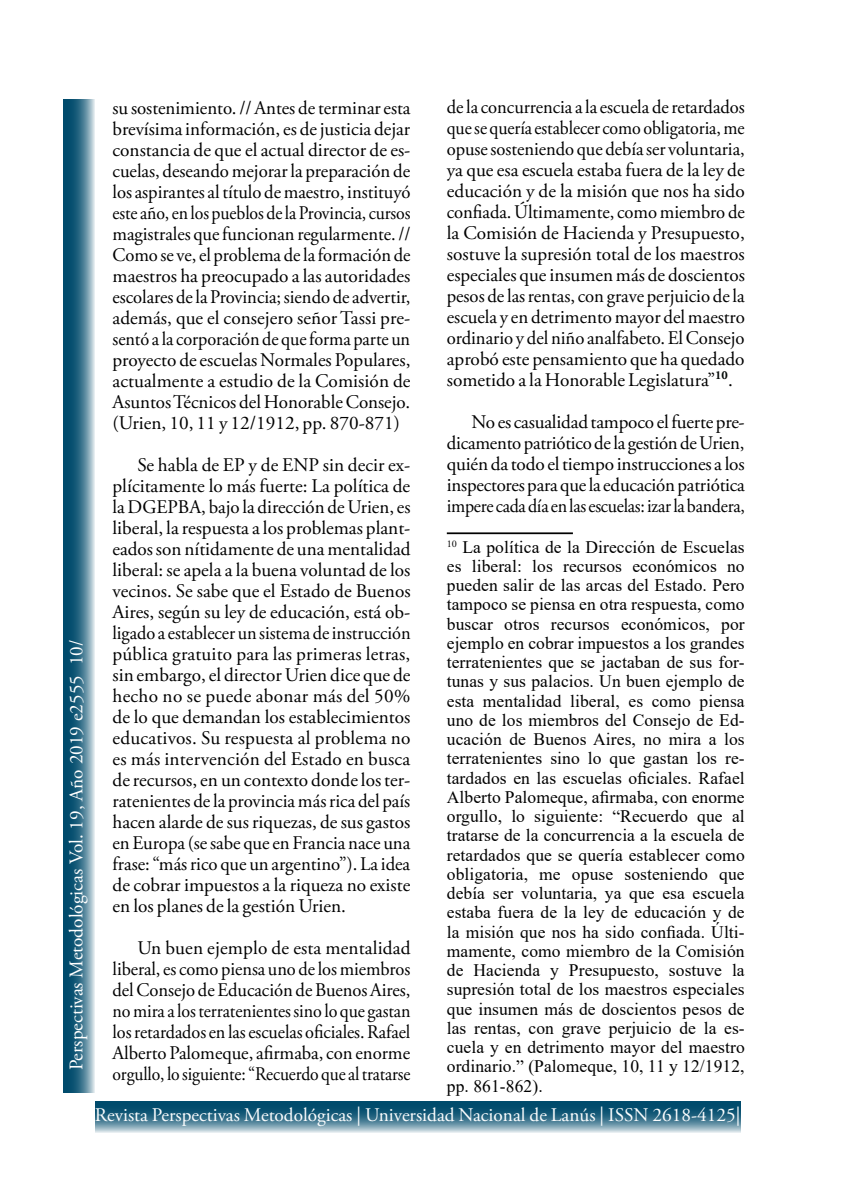
<style>
.page{position:relative;width:844px;height:1191px;background:#fff}
.page>*{position:absolute;margin:0;border:0;box-sizing:border-box;transform-origin:0 0}
.t1{font:19.25px/21px "Adobe Garamond Pro";color:#000;text-align:justify}
.t2{font:19.25px/21px "Adobe Garamond Pro";color:#000;text-align:justify;scale:.96 1}
.t3{font:19.25px "Adobe Garamond Pro";color:#fbfdfe}
.t4{font:19.25px "Adobe Garamond Pro";color:#fff}
.t5{font:17.5px/19.2px "Times New Roman";letter-spacing:.005em;color:#000;text-align:justify}
</style>
<div class="page">
<svg style="left:64px;top:99px;width:31px;height:993px;background:#457b93"></svg>
<svg style="left:95px;top:1101px;width:645px;height:32px;background:#437a92"></svg>
<hr style="left:446px;top:532px;width:126px;height:2px;background:#000">
<p class="t4" style="left:65px;top:1070px;width:432px;rotate:-90deg">Perspectivas Metodológicas Vol. 19, Año 2019 e2555 10/</p>
<p class="t1" style="left:112px;top:98px;width:299px">su sostenimiento. // Antes de terminar esta brevísima información, es de justicia dejar constancia de que el actual director de es&shy;cuelas, deseando mejorar la preparación de los aspirantes al título de maestro, instituyó este año, en los pueblos de la Provincia, cursos magistrales que funcionan regularmente. // Como se ve, el problema de la formación de maestros ha preocupado a las autoridades escolares de la Provincia; siendo de advertir, además, que el consejero señor Tassi pre&shy;sentó a la corporación de que forma parte un proyecto de escuelas Normales Populares, actualmente a estudio de la Comisión de Asuntos Técnicos del Honorable Consejo. (Urien, 10, 11 y 12/1912, pp. 870-871)</p>
<p class="t1" style="left:112px;top:455px;width:299px;text-indent:25px">Se habla de EP y de ENP sin decir ex&shy;plícitamente lo más fuerte: La política de la DGEPBA, bajo la dirección de Urien, es liberal, la respuesta a los problemas plant&shy;eados son nítidamente de una mentalidad liberal: se apela a la buena voluntad de los vecinos. Se sabe que el Estado de Buenos Aires, según su ley de educación, está ob&shy;ligado a establecer un sistema de instrucción pública gratuito para las primeras letras, sin embargo, el director Urien dice que de hecho no se puede abonar más del 50% de lo que demandan los establecimientos educativos. Su respuesta al problema no es más intervención del Estado en busca de recursos, en un contexto donde los ter&shy;ratenientes de la provincia más rica del país hacen alarde de sus riquezas, de sus gastos en Europa (se sabe que en Francia nace una frase: “más rico que un argentino”). La idea de cobrar impuestos a la riqueza no existe en los planes de la gestión Urien.</p>
<p class="t1" style="left:112px;top:938px;width:299px;text-indent:25px">Un buen ejemplo de esta mentalidad liberal, es como piensa uno de los miembros del Consejo de Educación de Buenos Aires, no mira a los terratenientes sino lo que gastan los retardados en las escuelas oficiales. Rafael Alberto Palomeque, afirmaba, con enorme orgullo, lo siguiente: “Recuerdo que al tratarse</p>
<p class="t2" style="left:446px;top:97px;width:312px">de la concurrencia a la escuela de retardados que se quería establecer como obligatoria, me opuse sosteniendo que debía ser voluntaria, ya que esa escuela estaba fuera de la ley de educación y de la misión que nos ha sido confiada. Últimamente, como miembro de la Comisión de Hacienda y Presupuesto, sostuve la supresión total de los maestros especiales que insumen más de doscientos pesos de las rentas, con grave perjuicio de la escuela y en detrimento mayor del maestro ordinario y del niño analfabeto. El Consejo aprobó este pensamiento que ha quedado sometido a la Honorable Legislatura”<sup>10</sup>.</p>
<p class="t1" style="left:446px;top:412px;width:299px;text-indent:25px">No es casualidad tampoco el fuerte pre&shy;dicamento patriótico de la gestión de Urien, quién da todo el tiempo instrucciones a los inspectores para que la educación patriótica impere cada día en las escuelas: izar la bandera,</p>
<p class="t5" style="left:446px;top:536px;width:299px"><sup>10</sup> La política de la Dirección de Escuelas es liberal: los recursos económicos no pueden salir de las arcas del Estado. Pero tampoco se piensa en otra respuesta, como buscar otros recursos económicos, por ejemplo en cobrar impuestos a los grandes terratenientes que se jactaban de sus for&shy;tunas y sus palacios. Un buen ejemplo de esta mentalidad liberal, es como piensa uno de los miembros del Consejo de Ed&shy;ucación de Buenos Aires, no mira a los terratenientes sino lo que gastan los re&shy;tardados en las escuelas oficiales. Rafael Alberto Palomeque, afirmaba, con enorme orgullo, lo siguiente: “Recuerdo que al tratarse de la concurrencia a la escuela de retardados que se quería establecer como obligatoria, me opuse sosteniendo que debía ser voluntaria, ya que esa escuela estaba fuera de la ley de educación y de la misión que nos ha sido confiada. Últi&shy;mamente, como miembro de la Comisión de Hacienda y Presupuesto, sostuve la supresión total de los maestros especiales que insumen más de doscientos pesos de las rentas, con grave perjuicio de la es&shy;cuela y en detrimento mayor del maestro ordinario.” (Palomeque, 10, 11 y 12/1912, pp. 861-862).</p>
<p class="t3" style="left:95px;top:1102px;width:646px">Revista Perspectivas Metodológicas | Universidad Nacional de Lanús | ISSN 2618-4125|</p>
</div>
